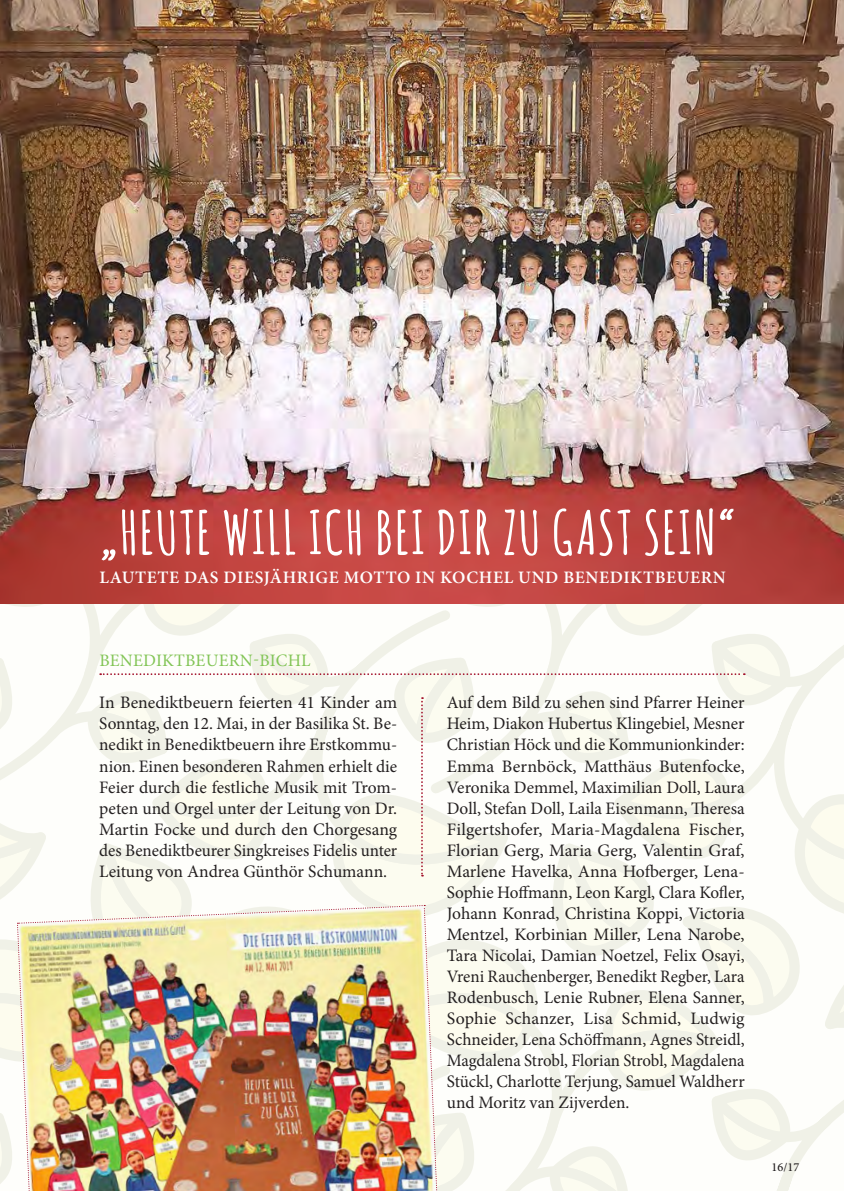
<style>
.page{position:relative;width:844px;height:1191px;background:#fff}
.page>*{position:absolute;margin:0;border:0;box-sizing:border-box;transform-origin:0 0}
.t1{font:700 59.5px "Amatic SC";letter-spacing:.025em;color:#fff}
.t2{font:17.5px/21px "Minion Pro";letter-spacing:-.005em;color:#231f20;text-align:justify}
.t3{font:600 17.5px "Minion Pro";letter-spacing:.035em;color:#fff}
.t4{font:17.5px "Minion Pro";letter-spacing:.01em;color:#83c557}
.t5{font:500 12.25px "Minion Pro";color:#231f20}
</style>
<div class="page">
<svg style="left:0;top:603px;width:843px;height:588px"></svg>
<img style="left:16px;top:904px;width:422px;height:287px">
<img style="left:0;top:0;width:843px;height:603px">
<svg style="left:100px;top:673px;width:644px;height:2px"></svg>
<svg style="left:421px;top:697px;width:2px;height:179px"></svg>
<h1 class="t1" style="left:99px;top:494px;width:638px">„HEUTE WILL ICH BEI DIR ZU GAST SEIN“</h1>
<p class="t3" style="left:99px;top:565px;width:627px">LAUTETE DAS DIESJÄHRIGE MOTTO IN KOCHEL UND BENEDIKTBEUERN</p>
<p class="t4" style="left:99px;top:649px;width:213px">BENEDIKTBEUERN-BICHL</p>
<p class="t2" style="left:99px;top:692px;width:299px">In Benediktbeuern feierten 41 Kinder am Sonntag, den 12. Mai, in der Basilika St. Be&shy;nedikt in Benediktbeuern ihre Erstkommu&shy;nion. Einen besonderen Rahmen erhielt die Feier durch die festliche Musik mit Trom&shy;peten und Orgel unter der Leitung von Dr.<br>Martin Focke und durch den Chorgesang des Benediktbeurer Singkreises Fidelis unter Leitung von Andrea Günthör Schumann.</p>
<p class="t2" style="left:446px;top:692px;width:299px">Auf dem Bild zu sehen sind Pfarrer Heiner Heim, Diakon Hubertus Klingebiel, Mesner Christian Höck und die Kommunionkinder:<br>Emma Bernböck, Matthäus Butenfocke, Veronika Demmel, Maximilian Doll, Laura Doll, Stefan Doll, Laila Eisenmann, Theresa Filgertshofer, Maria-Magdalena Fischer, Florian Gerg, Maria Gerg, Valentin Graf, Marlene Havelka, Anna Hofberger, Lena-Sophie Hoffmann, Leon Kargl, Clara Kofler, Johann Konrad, Christina Koppi, Victoria Mentzel, Korbinian Miller, Lena Narobe, Tara Nicolai, Damian Noetzel, Felix Osayi, Vreni Rauchenberger, Benedikt Regber, Lara Rodenbusch, Lenie Rubner, Elena Sanner, Sophie Schanzer, Lisa Schmid, Ludwig Schneider, Lena Schöffmann, Agnes Streidl, Magdalena Strobl, Florian Strobl, Magdalena Stückl, Charlotte Terjung, Samuel Waldherr und Moritz van Zijverden.</p>
<p class="t5" style="left:771px;top:1158px;width:29px">16/17</p>
</div>
